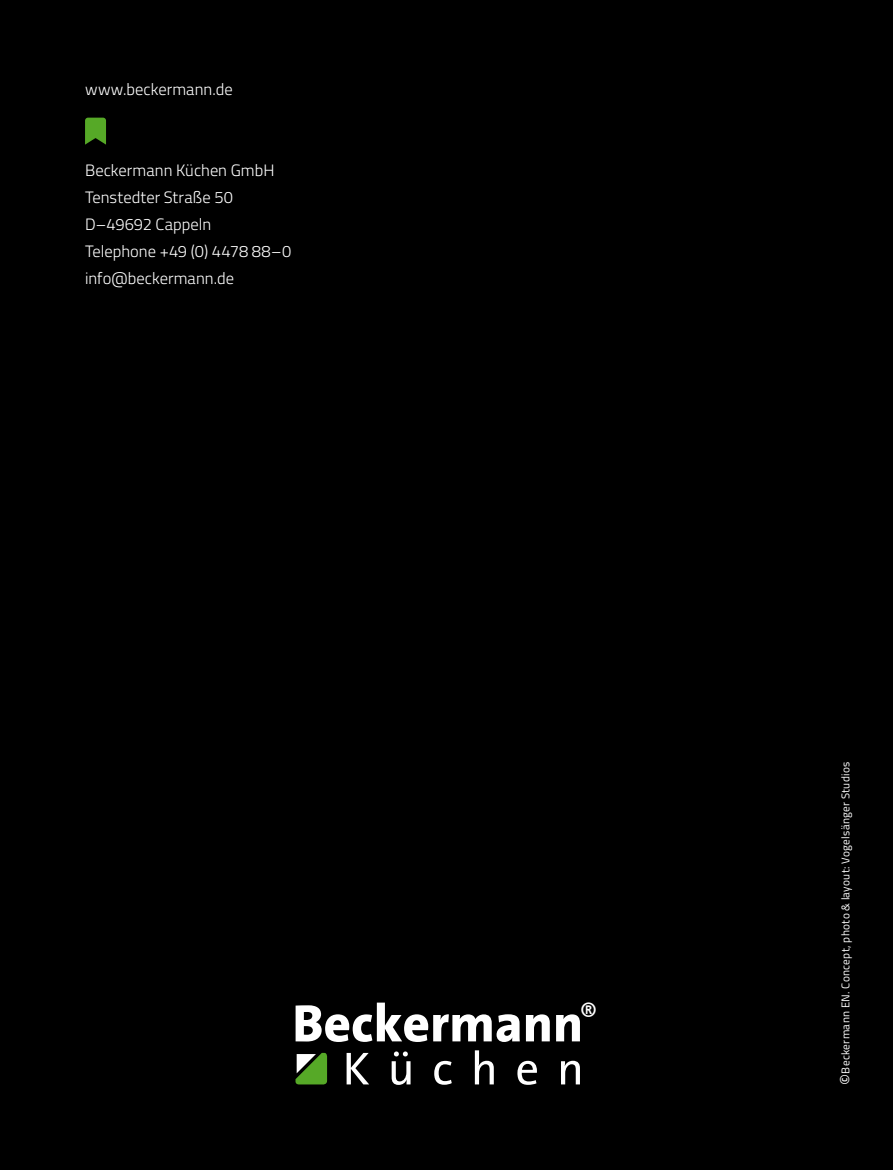
<style>
.page{position:relative;width:893px;height:1170px;background:#fff}
.page>*{position:absolute;margin:0;border:0;box-sizing:border-box;transform-origin:0 0}
.t1{font:32.1px "Consolas";color:#fff}
.t2{font:300 16.5px/27px "Titillium Web";color:#fff}
.t3{font:11.25px "Titillium Web";letter-spacing:.03em;color:#fff}
.s1{font-size:17.1px}
</style>
<div class="page">
<div style="left:0;top:0;width:893px;height:1169px;background:#000"></div>
<svg style="left:296px;top:1002px;width:284px;height:39px"></svg>
<svg style="left:347px;top:1050px;width:233px;height:34px"></svg>
<svg style="left:295px;top:1052px;width:32px;height:32px"></svg>
<svg style="left:85px;top:118px;width:21px;height:27px"></svg>
<p class="t2" style="left:85px;top:75px;width:149px">www.beckermann.de</p>
<p class="t2" style="left:85px;top:156px;width:208px">Beckermann Küchen GmbH<br>Tenstedter Straße 50<br>D–49692 Cappeln<br>Telephone +49 (0) 4478 88–0 info@beckermann.de</p>
<h1 class="t1" style="left:580px;top:992px;width:19px">®</h1>
<p class="t3" style="left:837px;top:1084px;width:324px;rotate:-90deg"><span class="s1">©</span>Beckermann EN. Concept, photo &amp; layout: Vogelsänger Studios</p>
</div>
